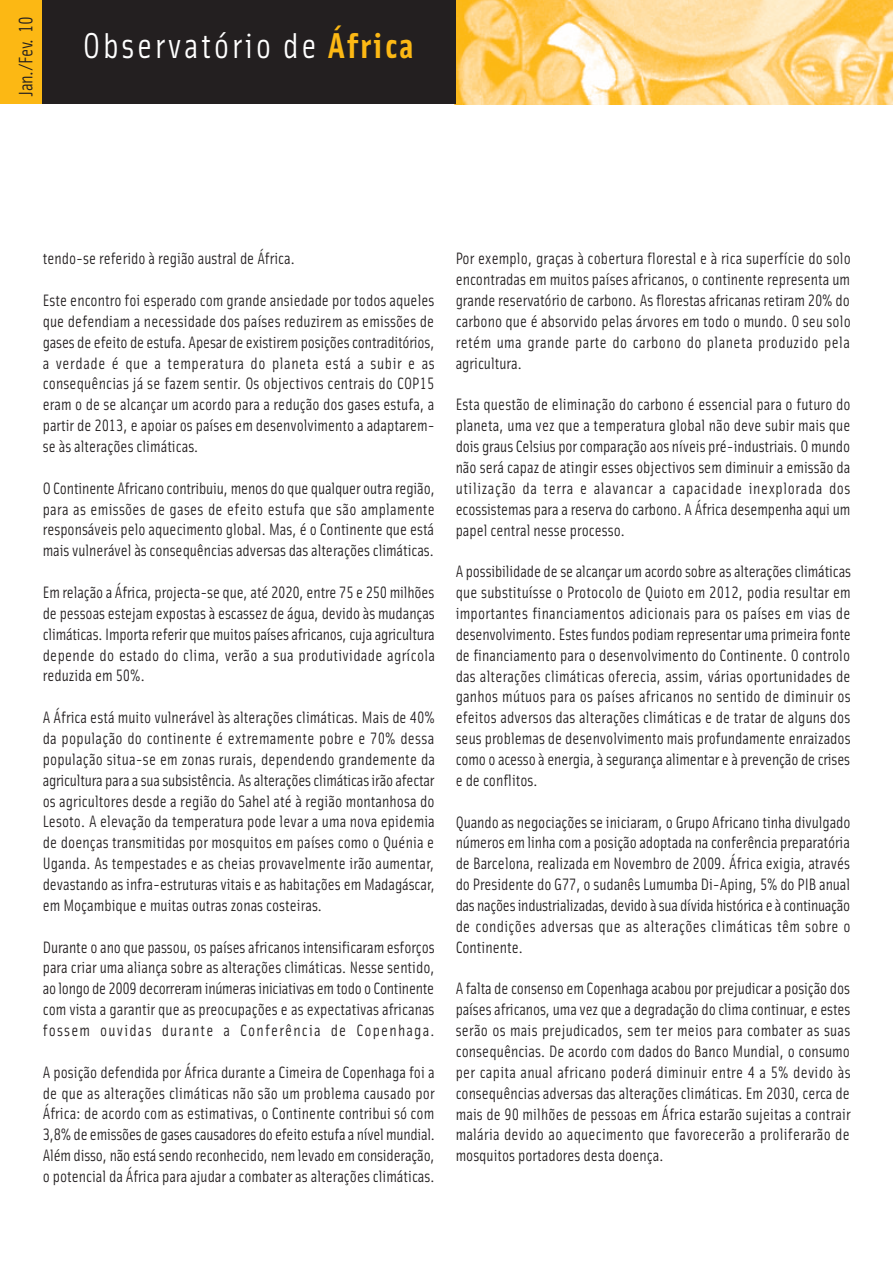
<style>
.page{position:relative;width:893px;height:1263px;background:#fff}
.page>*{position:absolute;margin:0;border:0;box-sizing:border-box;transform-origin:0 0}
.t1{font:36px "Solex Regular Lining";letter-spacing:.07em;color:#fff}
.t2{font:19.5px "Solex Regular Lining";letter-spacing:-.03em;color:#231f20}
.t3{font:16.5px/20.9px "Solex Regular Lining";color:#231f20;text-align:justify}
.s1{font-family:"Solex Bold Lining";color:#fcb814}
</style>
<div class="page">
<div style="left:0;top:0;width:43px;height:104px;background:#fcb814"></div>
<img style="left:455px;top:0;width:438px;height:104px">
<div style="left:42px;top:0;width:413px;height:104px;background:#231f20"></div>
<p class="t2" style="left:14px;top:96px;width:81px;rotate:-90deg">Jan./Fev. 10</p>
<h1 class="t1" style="left:83px;top:24px;width:332px">Observatório de <span class="s1">África</span></h1>
<p class="t3" style="left:43px;top:248px;width:254px">tendo-se referido à região austral de África.</p>
<p class="t3" style="left:43px;top:290px;width:394px">Este encontro foi esperado com grande ansiedade por todos aqueles que defendiam a necessidade dos países reduzirem as emissões de gases de efeito de estufa. Apesar de existirem posições contraditórios, a verdade é que a temperatura do planeta está a subir e as consequências já se fazem sentir. Os objectivos centrais do COP15 eram o de se alcançar um acordo para a redução dos gases estufa, a partir de 2013, e apoiar os países em desenvolvimento a adaptarem&shy;se às alterações climáticas.</p>
<p class="t3" style="left:43px;top:478px;width:394px">O Continente Africano contribuiu, menos do que qualquer outra região, para as emissões de gases de efeito estufa que são amplamente responsáveis pelo aquecimento global. Mas, é o Continente que está mais vulnerável às consequências adversas das alterações climáticas.</p>
<p class="t3" style="left:43px;top:582px;width:394px">Em relação a África, projecta-se que, até 2020, entre 75 e 250 milhões de pessoas estejam expostas à escassez de água, devido às mudanças climáticas. Importa referir que muitos países africanos, cuja agricultura depende do estado do clima, verão a sua produtividade agrícola reduzida em 50%.</p>
<p class="t3" style="left:43px;top:707px;width:394px">A África está muito vulnerável às alterações climáticas. Mais de 40% da população do continente é extremamente pobre e 70% dessa população situa-se em zonas rurais, dependendo grandemente da agricultura para a sua subsistência. As alterações climáticas irão afectar os agricultores desde a região do Sahel até à região montanhosa do Lesoto. A elevação da temperatura pode levar a uma nova epidemia de doenças transmitidas por mosquitos em países como o Quénia e Uganda. As tempestades e as cheias provavelmente irão aumentar, devastando as infra-estruturas vitais e as habitações em Madagáscar, em Moçambique e muitas outras zonas costeiras.</p>
<p class="t3" style="left:43px;top:936px;width:394px">Durante o ano que passou, os países africanos intensificaram esforços para criar uma aliança sobre as alterações climáticas. Nesse sentido, ao longo de 2009 decorreram inúmeras iniciativas em todo o Continente com vista a garantir que as preocupações e as expectativas africanas fossem ouvidas durante a Conferência de Copenhaga.</p>
<p class="t3" style="left:43px;top:1061px;width:394px">A posição defendida por África durante a Cimeira de Copenhaga foi a de que as alterações climáticas não são um problema causado por África: de acordo com as estimativas, o Continente contribui só com 3,8% de emissões de gases causadores do efeito estufa a nível mundial.<br>Além disso, não está sendo reconhecido, nem levado em consideração, o potencial da África para ajudar a combater as alterações climáticas.</p>
<p class="t3" style="left:456px;top:248px;width:397px">Por exemplo, graças à cobertura florestal e à rica superfície do solo encontradas em muitos países africanos, o continente representa um grande reservatório de carbono. As florestas africanas retiram 20% do carbono que é absorvido pelas árvores em todo o mundo. O seu solo retém uma grande parte do carbono do planeta produzido pela agricultura.</p>
<p class="t3" style="left:456px;top:394px;width:396px">Esta questão de eliminação do carbono é essencial para o futuro do planeta, uma vez que a temperatura global não deve subir mais que dois graus Celsius por comparação aos níveis pré-industriais. O mundo não será capaz de atingir esses objectivos sem diminuir a emissão da utilização da terra e alavancar a capacidade inexplorada dos ecossistemas para a reserva do carbono. A África desempenha aqui um papel central nesse processo.</p>
<p class="t3" style="left:456px;top:561px;width:397px">A possibilidade de se alcançar um acordo sobre as alterações climáticas que substituísse o Protocolo de Quioto em 2012, podia resultar em importantes financiamentos adicionais para os países em vias de desenvolvimento. Estes fundos podiam representar uma primeira fonte de financiamento para o desenvolvimento do Continente. O controlo das alterações climáticas oferecia, assim, várias oportunidades de ganhos mútuos para os países africanos no sentido de diminuir os efeitos adversos das alterações climáticas e de tratar de alguns dos seus problemas de desenvolvimento mais profundamente enraizados como o acesso à energia, à segurança alimentar e à prevenção de crises e de conflitos.</p>
<p class="t3" style="left:456px;top:811px;width:397px">Quando as negociações se iniciaram, o Grupo Africano tinha divulgado números em linha com a posição adoptada na conferência preparatória de Barcelona, realizada em Novembro de 2009. África exigia, através do Presidente do G77, o sudanês Lumumba Di-Aping, 5% do PIB anual das nações industrializadas, devido à sua dívida histórica e à continuação de condições adversas que as alterações climáticas têm sobre o Continente.</p>
<p class="t3" style="left:456px;top:978px;width:397px">A falta de consenso em Copenhaga acabou por prejudicar a posição dos países africanos, uma vez que a degradação do clima continuar, e estes serão os mais prejudicados, sem ter meios para combater as suas consequências. De acordo com dados do Banco Mundial, o consumo per capita anual africano poderá diminuir entre 4 a 5% devido às consequências adversas das alterações climáticas. Em 2030, cerca de mais de 90 milhões de pessoas em África estarão sujeitas a contrair malária devido ao aquecimento que favorecerão a proliferarão de mosquitos portadores desta doença.</p>
</div>
